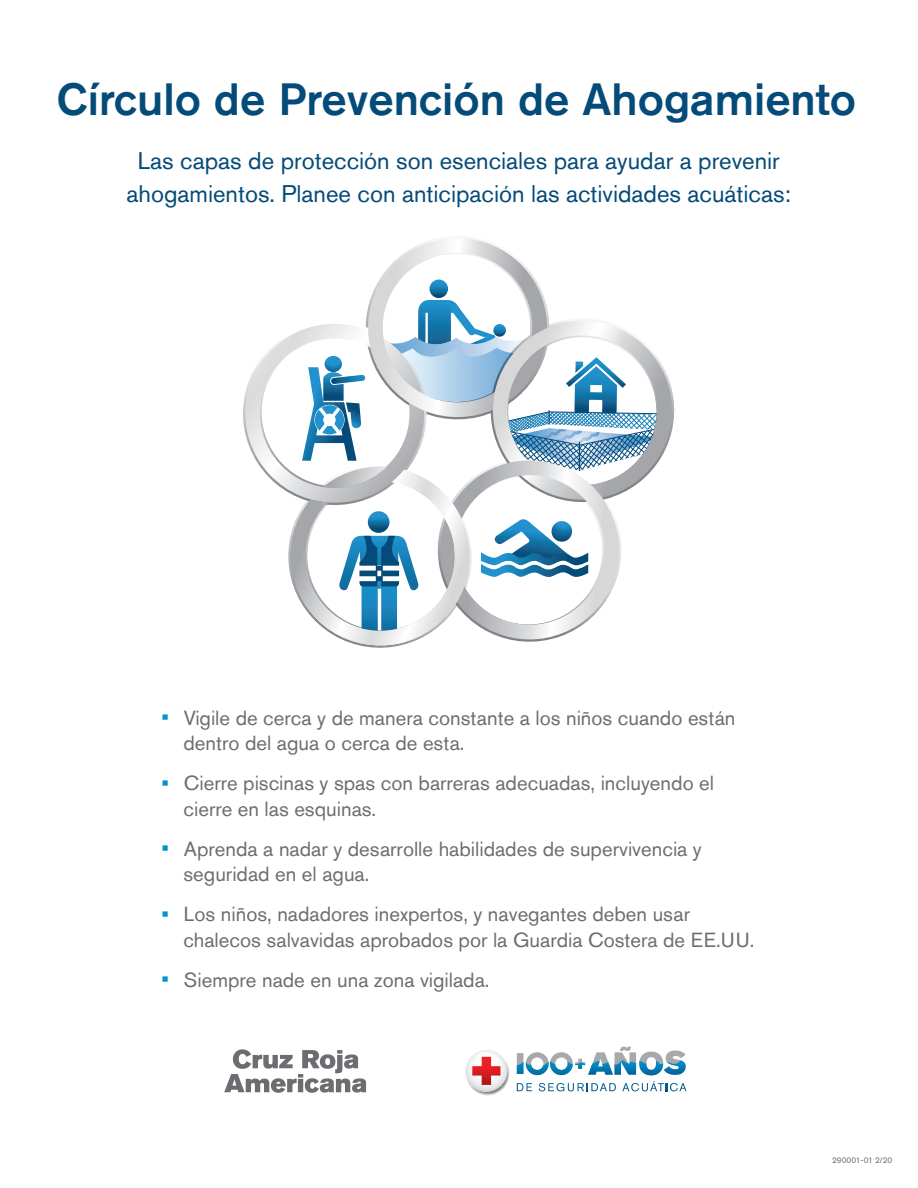
<style>
.page{position:relative;width:918px;height:1188px;background:#fff}
.page>*{position:absolute;margin:0;border:0;box-sizing:border-box;transform-origin:0 0}
.t1{font:500 45px "Akzidenz Grotesk Std";color:#054b79}
.t2{font:24px/33.5px "Akzidenz Grotesk Std";color:#054b79;text-align:center}
.t3{font:20.4px/25.5px "Akzidenz Grotesk Std";color:#6d6e71}
.t4{font:8.25px "Akzidenz Grotesk Std";color:#6c6d70}
.s1{font-size:22.5px;color:#0093d0}
</style>
<div class="page">
<svg style="left:224px;top:1049px;width:143px;height:44px"></svg>
<svg style="left:243px;top:238px;width:432px;height:410px"></svg>
<svg style="left:465px;top:1050px;width:45px;height:46px"></svg>
<svg style="left:517px;top:1083px;width:15px;height:8px"></svg>
<svg style="left:539px;top:1083px;width:77px;height:8px"></svg>
<svg style="left:622px;top:1081px;width:64px;height:10px"></svg>
<svg style="left:517px;top:1047px;width:169px;height:28px"></svg>
<h1 class="t1" style="left:57px;top:72px;width:801px">Círculo de Prevención de Ahogamiento</h1>
<p class="t2" style="left:127px;top:144px;width:666px">Las capas de protección son esenciales para ayudar a prevenir ahogamientos. Planee con anticipación las actividades acuáticas:</p>
<p class="t3" style="left:184px;top:705px;width:554px;text-indent:-22px"><span class="s1">•</span> Vigile de cerca y de manera constante a los niños cuando están dentro del agua o cerca de esta.</p>
<p class="t3" style="left:184px;top:770px;width:532px;text-indent:-22px"><span class="s1">•</span> Cierre piscinas y spas con barreras adecuadas, incluyendo el cierre en las esquinas.</p>
<p class="t3" style="left:184px;top:836px;width:520px;text-indent:-22px"><span class="s1">•</span> Aprenda a nadar y desarrolle habilidades de supervivencia y seguridad en el agua.</p>
<p class="t3" style="left:184px;top:901px;width:572px;text-indent:-22px"><span class="s1">•</span> Los niños, nadadores inexpertos, y navegantes deben usar chalecos salvavidas aprobados por la Guardia Costera de EE.UU.</p>
<p class="t3" style="left:161px;top:967px;width:330px"><span class="s1">•</span> Siempre nade en una zona vigilada.</p>
<p class="t4" style="left:832px;top:1155px;width:62px">290001-01 2/20</p>
</div>
